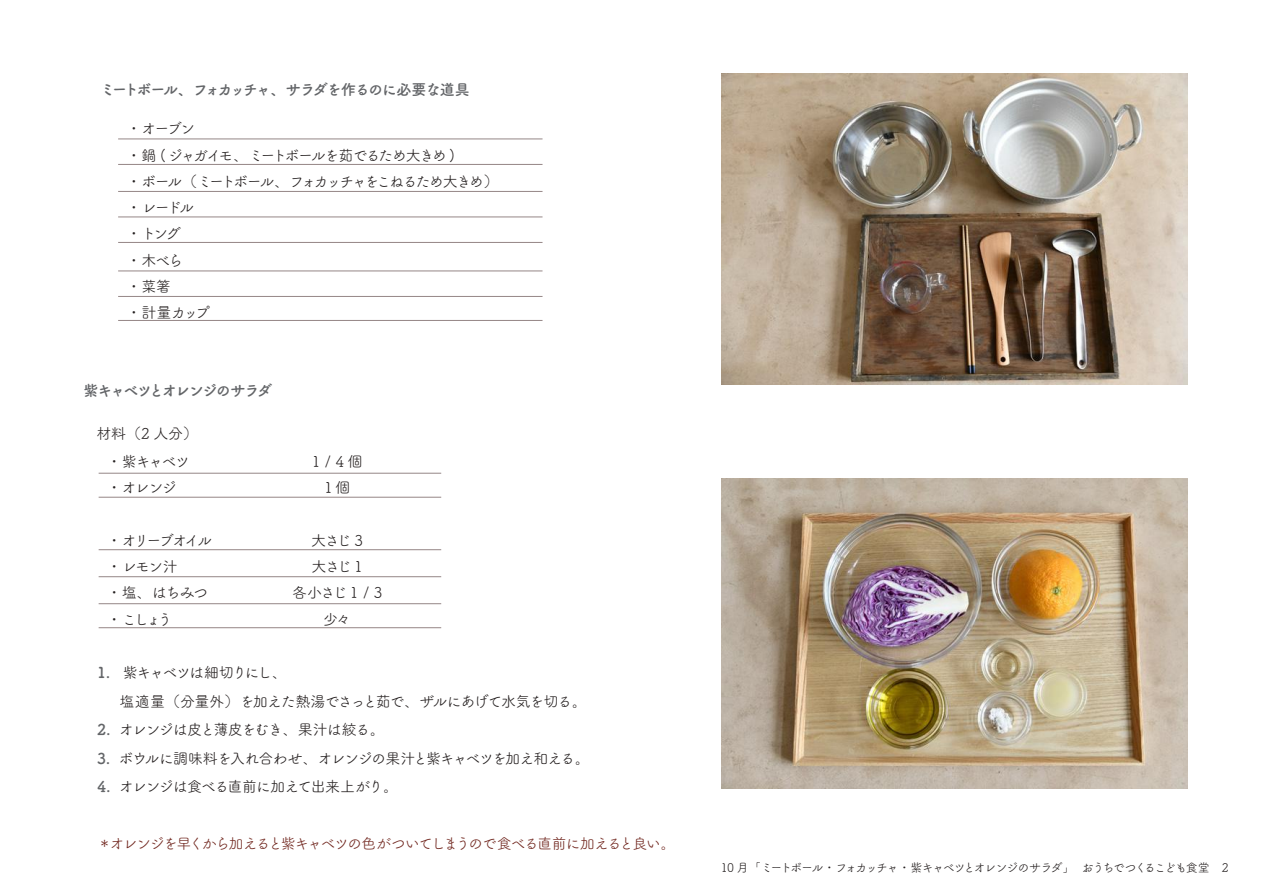
<style>
.page{position:relative;width:1263px;height:893px;background:#fff}
.page>*{position:absolute;margin:0;border:0;box-sizing:border-box;transform-origin:0 0}
.t1{font:15px/26.2px "Tsuku B Rd Gothic";letter-spacing:-.135em;color:#241f1f}
.t2{font:15px/28.5px "Tsuku B Rd Gothic";letter-spacing:-.08em;color:#241f1f}
.t3{font:15px/26.2px "Tsuku B Rd Gothic";letter-spacing:-.105em;color:#241f1f;text-align:center}
.t4{font:15px "Tsuku B Rd Gothic";letter-spacing:-.1em;color:#71271f}
.t5{font:700 15px "Tsuku B Rd Gothic";letter-spacing:-.105em;color:#636568}
.t6{font:15px "Tsuku B Rd Gothic";letter-spacing:-.085em;color:#241f1f}
.t7{font:15px/26.2px "Tsuku B Rd Gothic";letter-spacing:-.16em;color:#241f1f}
.t8{font:12px "Tsuku B Rd Gothic";letter-spacing:-.125em;color:#241f1f}
.s1{font-weight:700;color:#636568}
</style>
<div class="page">
<hr style="left:118px;top:139px;width:424px;height:1px;background:#958686">
<hr style="left:118px;top:164px;width:424px;height:1px;background:#958686">
<hr style="left:118px;top:191px;width:424px;height:1px;background:#958686">
<hr style="left:118px;top:217px;width:424px;height:1px;background:#958686">
<hr style="left:118px;top:242px;width:424px;height:1px;background:#958686">
<hr style="left:118px;top:271px;width:424px;height:1px;background:#958686">
<hr style="left:118px;top:296px;width:424px;height:1px;background:#958686">
<hr style="left:118px;top:320px;width:424px;height:1px;background:#958686">
<img style="left:722px;top:74px;width:465px;height:310px">
<hr style="left:99px;top:497px;width:342px;height:1px;background:#958686">
<hr style="left:99px;top:549px;width:342px;height:1px;background:#958686">
<hr style="left:99px;top:576px;width:342px;height:1px;background:#958686">
<hr style="left:99px;top:603px;width:342px;height:1px;background:#958686">
<hr style="left:99px;top:473px;width:342px;height:1px;background:#958686">
<hr style="left:99px;top:627px;width:342px;height:1px;background:#958686">
<img style="left:722px;top:478px;width:465px;height:310px">
<hr style="left:0;top:100px;width:1263px;height:2px;background:#2f429c">
<p class="t5" style="left:100px;top:78px;width:371px">ミートボール、フォカッチャ、サラダを作るのに必要な道具</p>
<p class="t1" style="left:126px;top:115px;width:374px">・オーブン<br>・鍋 ( ジャガイモ、ミートボールを茹でるため大きめ )<br>・ボール（ミートボール、フォカッチャをこねるため大きめ）・レードル<br>・トング<br>・木べら<br>・菜箸<br>・計量カップ</p>
<p class="t5" style="left:84px;top:379px;width:190px">紫キャベツとオレンジのサラダ</p>
<p class="t3" style="left:97px;top:419px;width:103px">材料（2 人分）</p>
<p class="t3" style="left:107px;top:448px;width:85px;text-align:left">・紫キャベツ・オレンジ</p>
<p class="t7" style="left:107px;top:526px;width:107px">・オリーブオイル・レモン汁<br>・塩、はちみつ・こしょう</p>
<p class="t3" style="left:312px;top:448px;width:53px">1 / 4個<br>1個</p>
<p class="t3" style="left:292px;top:526px;width:92px">大さじ 3<br>大さじ 1<br>各小さじ 1 / 3少々</p>
<p class="t2" style="left:120px;top:658px;width:469px;text-indent:-22px"><span class="s1">1.</span> 紫キャベツは細切りにし、<br>塩適量（分量外）を加えた熱湯でさっと茹で、ザルにあげて水気を切る。</p>
<p class="t3" style="left:97px;top:716px;width:290px"><span class="s1">2.</span> オレンジは皮と薄皮をむき、果汁は絞る。</p>
<p class="t6" style="left:97px;top:747px;width:494px"><span class="s1">3.</span> ボウルに調味料を入れ合わせ、オレンジの果汁と紫キャベツを加え和える。</p>
<p class="t2" style="left:97px;top:772px;width:303px"><span class="s1">4.</span> オレンジは食べる直前に加えて出来上がり。</p>
<p class="t4" style="left:97px;top:832px;width:580px">＊オレンジを早くから加えると紫キャベツの色がついてしまうので食べる直前に加えると良い。</p>
<p class="t8" style="left:721px;top:859px;width:510px">10 月「ミートボール・フォカッチャ・紫キャベツとオレンジのサラダ」おうちでつくるこども食堂　2</p>
</div>
